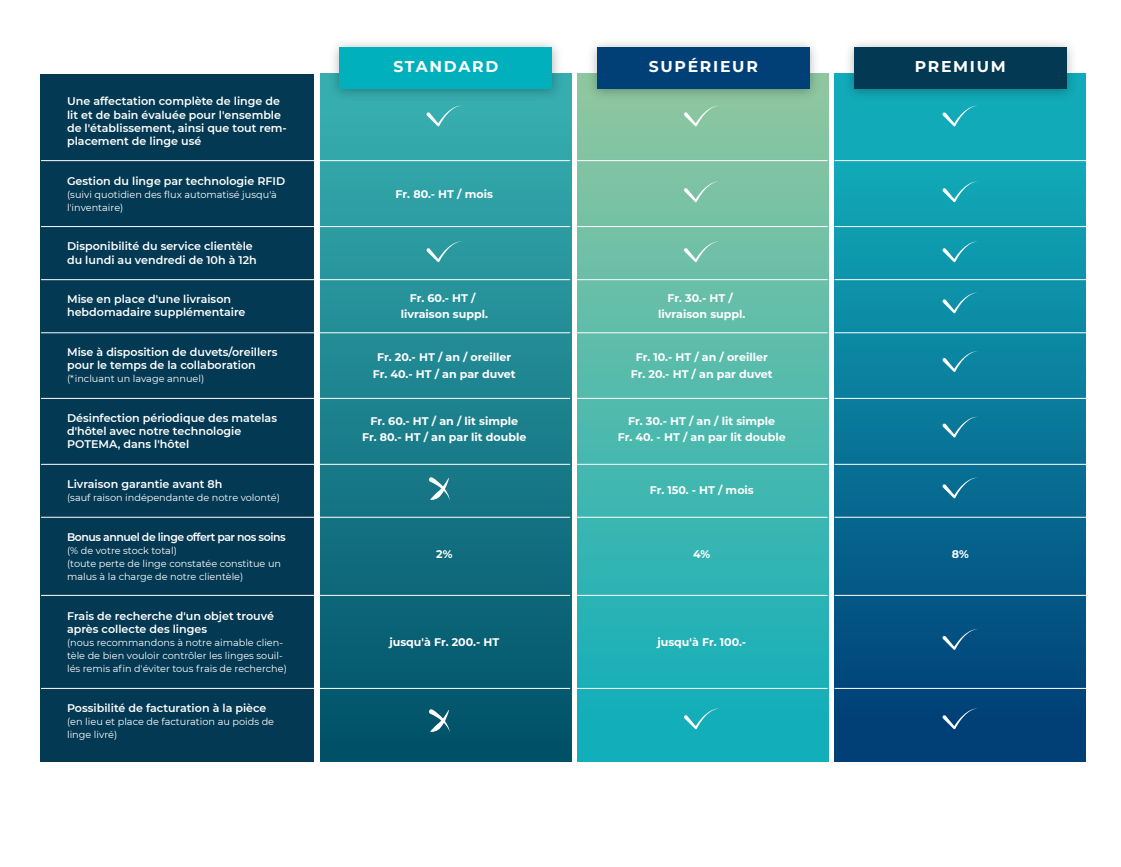
<style>
.page{position:relative;width:1121px;height:867px;background:#fff}
.page>*{position:absolute;margin:0;border:0;box-sizing:border-box;transform-origin:0 0}
.t1{font:700 15.68px "Montserrat";letter-spacing:.11em;color:#fff}
.t2{font:600 11.1px/13.2px "Montserrat";color:#fff}
.t3{font:700 11.1px/16.2px "Montserrat";color:#fff;text-align:center}
.t4{font:600 11.1px "Montserrat";letter-spacing:-.04em;color:#fff}
.t5{font:9.7px/13.2px "Montserrat";color:#fff}
</style>
<div class="page">
<div style="left:834px;top:74px;width:251px;height:687px;background:linear-gradient(to bottom,#13b6c0,#003b74)"></div>
<div style="left:320px;top:74px;width:251px;height:687px;background:linear-gradient(to bottom,#39b2b3,#005067)"></div>
<div style="left:578px;top:74px;width:250px;height:687px;background:linear-gradient(to bottom,#92c79f,#0cadbb)"></div>
<div style="left:40px;top:74px;width:273px;height:687px;background:#033953"></div>
<img style="left:324px;top:43px;width:243px;height:63px">
<div style="left:339px;top:47px;width:213px;height:42px;background:#00b1bd"></div>
<svg style="left:426px;top:106px;width:36px;height:20px"></svg>
<svg style="left:426px;top:241px;width:36px;height:21px"></svg>
<svg style="left:427px;top:476px;width:23px;height:24px"></svg>
<hr style="left:41px;top:160px;width:273px;height:1px;background:#fff">
<hr style="left:41px;top:226px;width:273px;height:1px;background:#fff">
<hr style="left:41px;top:279px;width:273px;height:1px;background:#fff">
<hr style="left:41px;top:332px;width:273px;height:1px;background:#fff">
<hr style="left:41px;top:398px;width:273px;height:1px;background:#fff">
<hr style="left:41px;top:464px;width:273px;height:1px;background:#fff">
<hr style="left:41px;top:517px;width:273px;height:1px;background:#fff">
<hr style="left:41px;top:595px;width:273px;height:1px;background:#fff">
<hr style="left:41px;top:688px;width:273px;height:1px;background:#fff">
<hr style="left:319px;top:160px;width:250px;height:1px;background:#fff">
<hr style="left:319px;top:226px;width:250px;height:1px;background:#fff">
<hr style="left:319px;top:279px;width:250px;height:1px;background:#fff">
<hr style="left:319px;top:332px;width:250px;height:1px;background:#fff">
<hr style="left:319px;top:398px;width:250px;height:1px;background:#fff">
<hr style="left:319px;top:464px;width:250px;height:1px;background:#fff">
<hr style="left:319px;top:517px;width:250px;height:1px;background:#fff">
<hr style="left:319px;top:595px;width:250px;height:1px;background:#fff">
<hr style="left:319px;top:688px;width:250px;height:1px;background:#fff">
<hr style="left:576px;top:160px;width:251px;height:1px;background:#fff">
<hr style="left:576px;top:226px;width:251px;height:1px;background:#fff">
<hr style="left:576px;top:279px;width:251px;height:1px;background:#fff">
<hr style="left:576px;top:332px;width:251px;height:1px;background:#fff">
<hr style="left:576px;top:398px;width:251px;height:1px;background:#fff">
<hr style="left:576px;top:464px;width:251px;height:1px;background:#fff">
<hr style="left:576px;top:517px;width:251px;height:1px;background:#fff">
<hr style="left:576px;top:595px;width:251px;height:1px;background:#fff">
<hr style="left:576px;top:688px;width:251px;height:1px;background:#fff">
<hr style="left:834px;top:160px;width:251px;height:1px;background:#fff">
<hr style="left:834px;top:226px;width:251px;height:1px;background:#fff">
<hr style="left:834px;top:279px;width:251px;height:1px;background:#fff">
<hr style="left:834px;top:332px;width:251px;height:1px;background:#fff">
<hr style="left:834px;top:398px;width:251px;height:1px;background:#fff">
<hr style="left:834px;top:464px;width:251px;height:1px;background:#fff">
<hr style="left:834px;top:517px;width:251px;height:1px;background:#fff">
<hr style="left:834px;top:595px;width:251px;height:1px;background:#fff">
<hr style="left:834px;top:688px;width:251px;height:1px;background:#fff">
<svg style="left:427px;top:708px;width:23px;height:24px"></svg>
<img style="left:582px;top:43px;width:242px;height:63px">
<div style="left:597px;top:47px;width:212px;height:42px;background:#004077"></div>
<svg style="left:683px;top:106px;width:36px;height:20px"></svg>
<svg style="left:683px;top:241px;width:36px;height:21px"></svg>
<svg style="left:683px;top:181px;width:36px;height:21px"></svg>
<svg style="left:683px;top:708px;width:36px;height:21px"></svg>
<svg style="left:942px;top:708px;width:36px;height:21px"></svg>
<img style="left:838px;top:43px;width:243px;height:63px">
<div style="left:854px;top:47px;width:212px;height:42px;background:#033953"></div>
<svg style="left:942px;top:106px;width:36px;height:20px"></svg>
<svg style="left:942px;top:241px;width:36px;height:21px"></svg>
<svg style="left:942px;top:292px;width:36px;height:21px"></svg>
<svg style="left:942px;top:351px;width:36px;height:21px"></svg>
<svg style="left:942px;top:417px;width:36px;height:20px"></svg>
<svg style="left:942px;top:477px;width:36px;height:21px"></svg>
<svg style="left:942px;top:629px;width:36px;height:21px"></svg>
<svg style="left:942px;top:181px;width:36px;height:21px"></svg>
<p class="t2" style="left:67px;top:94px;width:221px">Une affectation complète de linge de lit et de bain évaluée pour l'ensemble de l'établissement, ainsi que tout rem&shy;placement de linge usé</p>
<p class="t2" style="left:67px;top:173px;width:220px">Gestion du linge par technologie RFID</p>
<p class="t5" style="left:67px;top:187px;width:211px">(suivi quotidien des flux automatisé jusqu'à l'inventaire)</p>
<p class="t2" style="left:67px;top:239px;width:191px">Disponibilité du service clientèle du lundi au vendredi de 10h à 12h</p>
<p class="t2" style="left:67px;top:292px;width:180px">Mise en place d'une livraison hebdomadaire supplémentaire</p>
<p class="t2" style="left:67px;top:345px;width:212px">Mise à disposition de duvets/oreillers pour le temps de la collaboration</p>
<p class="t5" style="left:67px;top:372px;width:139px">(*incluant un lavage annuel)</p>
<p class="t2" style="left:67px;top:411px;width:211px">Désinfection périodique des matelas d'hôtel avec notre technologie<br>POTEMA, dans l'hôtel</p>
<p class="t2" style="left:67px;top:477px;width:157px">Livraison garantie avant 8h</p>
<p class="t5" style="left:67px;top:490px;width:214px">(sauf raison indépendante de notre volonté)</p>
<p class="t4" style="left:67px;top:528px;width:220px">Bonus annuel de linge offert par nos soins</p>
<p class="t5" style="left:67px;top:543px;width:215px">(% de votre stock total)<br>(toute perte de linge constatée constitue un malus à la charge de notre clientèle)</p>
<p class="t2" style="left:67px;top:608px;width:208px">Frais de recherche d'un objet trouvé après collecte des linges</p>
<p class="t5" style="left:67px;top:635px;width:221px">(nous recommandons à notre aimable clien&shy;tèle de bien vouloir contrôler les linges souil&shy;lés remis afin d'éviter tous frais de recherche)</p>
<p class="t2" style="left:67px;top:701px;width:201px">Possibilité de facturation à la pièce</p>
<p class="t5" style="left:67px;top:714px;width:208px">(en lieu et place de facturation au poids de linge livré)</p>
<h1 class="t1" style="left:393px;top:56px;width:106px">STANDARD</h1>
<p class="t3" style="left:395px;top:185px;width:99px">Fr. 80.- HT / mois</p>
<p class="t3" style="left:400px;top:289px;width:89px">Fr. 60.- HT / livraison suppl.</p>
<p class="t3" style="left:373px;top:349px;width:144px">Fr. 20.- HT / an / oreiller<br>Fr. 40.- HT / an par duvet</p>
<p class="t3" style="left:362px;top:412px;width:166px">Fr. 60.- HT / an / lit simple<br>Fr. 80.- HT / an par lit double</p>
<p class="t3" style="left:436px;top:545px;width:18px">2%</p>
<p class="t3" style="left:389px;top:633px;width:111px">jusqu'à Fr. 200.- HT</p>
<h1 class="t1" style="left:648px;top:56px;width:111px">SUPÉRIEUR</h1>
<p class="t3" style="left:658px;top:289px;width:89px">Fr. 30.- HT / livraison suppl.</p>
<p class="t3" style="left:630px;top:349px;width:143px">Fr. 10.- HT / an / oreiller<br>Fr. 20.- HT / an par duvet</p>
<p class="t3" style="left:617px;top:412px;width:169px">Fr. 30.- HT / an / lit simple<br>Fr. 40. - HT / an par lit double</p>
<p class="t3" style="left:649px;top:481px;width:106px">Fr. 150. - HT / mois</p>
<p class="t3" style="left:693px;top:545px;width:19px">4%</p>
<p class="t3" style="left:657px;top:633px;width:90px">jusqu'à Fr. 100.-</p>
<h1 class="t1" style="left:914px;top:56px;width:93px">PREMIUM</h1>
<p class="t3" style="left:951px;top:545px;width:18px">8%</p>
</div>
